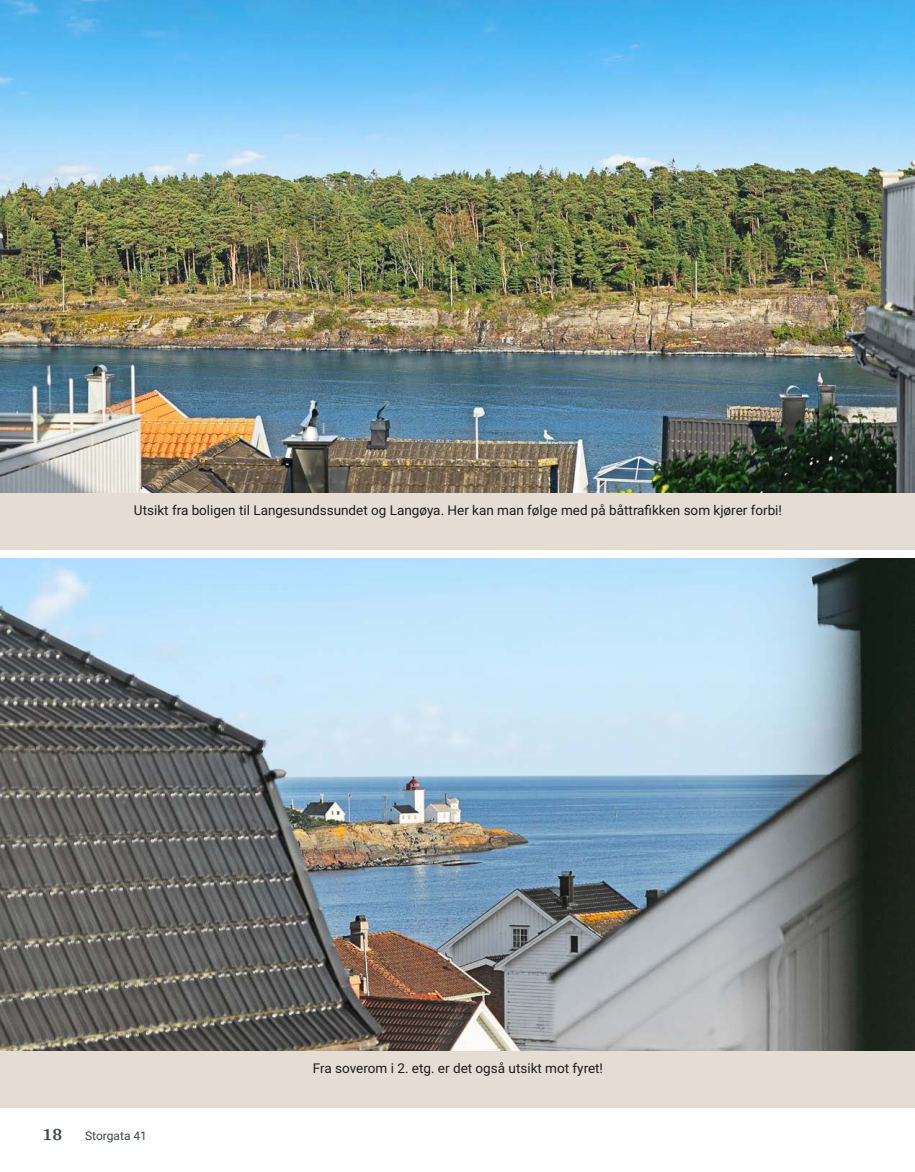
<style>
.page{position:relative;width:915px;height:1172px;background:#fff}
.page>*{position:absolute;margin:0;border:0;box-sizing:border-box;transform-origin:0 0}
.t1{font:700 18px "Arya";color:#414749}
.t2{font:13.5px "Roboto Vitec";color:#1d1d1b}
.t3{font:12px "Roboto Vitec";color:#414749}
</style>
<div class="page">
<div style="left:0;top:492px;width:914px;height:58px;background:#e5dcd4"></div>
<div style="left:0;top:1050px;width:914px;height:58px;background:#e5dcd4"></div>
<img style="left:0;top:0;width:914px;height:492px">
<img style="left:0;top:558px;width:914px;height:492px">
<p class="t2" style="left:134px;top:501px;width:649px">Utsikt fra boligen til Langesundssundet og Langøya. Her kan man følge med på båttrafikken som kjører forbi!</p>
<h1 class="t1" style="left:43px;top:1123px;width:21px">18</h1>
<p class="t3" style="left:85px;top:1127px;width:63px">Storgata 41</p>
<p class="t2" style="left:313px;top:1059px;width:291px">Fra soverom i 2. etg. er det også utsikt mot fyret!</p>
</div>
